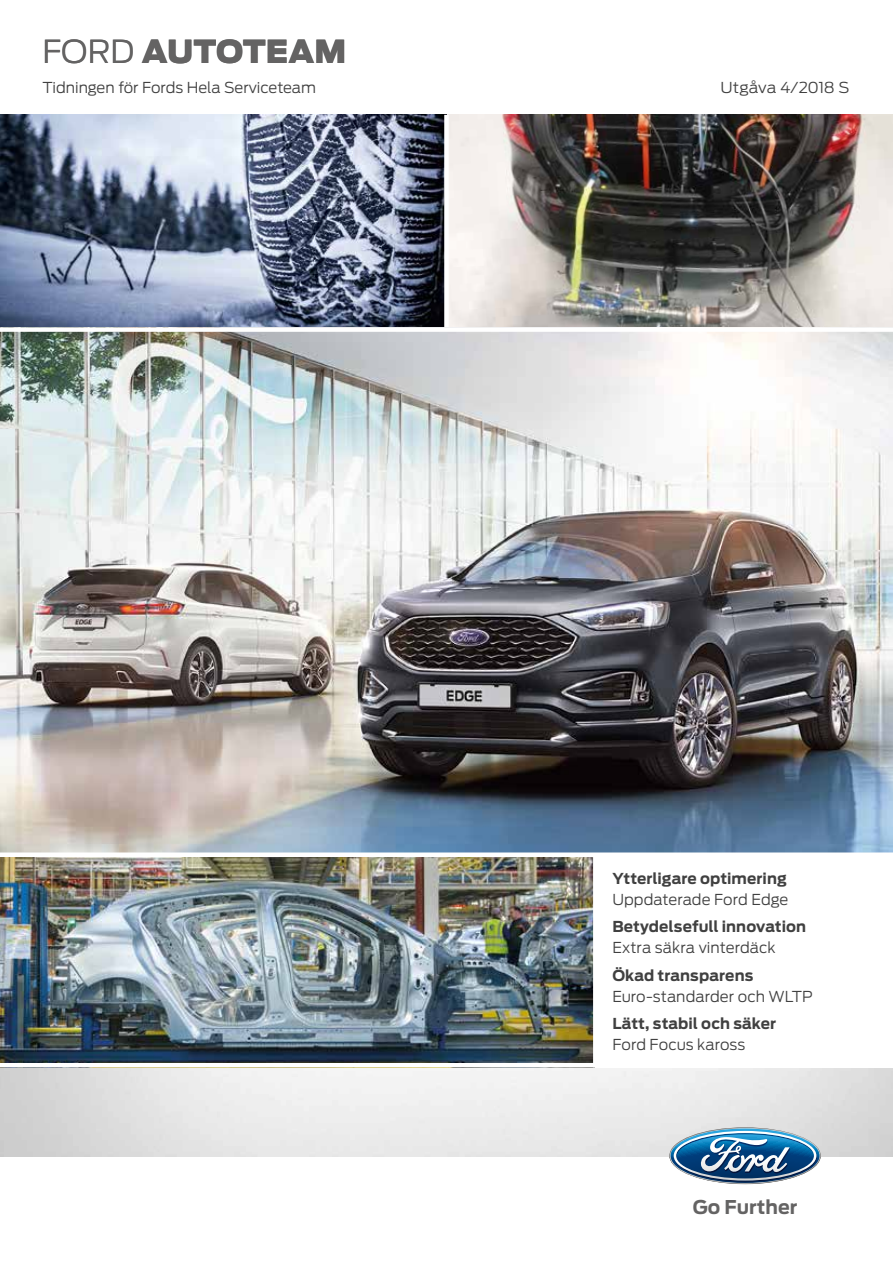
<style>
.page{position:relative;width:893px;height:1263px;background:#fff}
.page>*{position:absolute;margin:0;border:0;box-sizing:border-box;transform-origin:0 0}
.t1{font:900 31.5px "Ford Antenna";letter-spacing:.005em;color:#646363}
.t2{font:700 18.9px "Ford Antenna";color:#646363}
.t3{font:300 15px "Ford Antenna";color:#404040}
.t4{font:700 15px "Ford Antenna";letter-spacing:.005em;color:#404040}
.t5{font:300 15px "Ford Antenna";color:#404040;scale:1.05 1}
.s1{font-weight:300}
</style>
<div class="page">
<img style="left:0;top:115px;width:893px;height:737px">
<svg style="left:0;top:115px;width:444px;height:212px;background:#758096"></svg>
<img style="left:0;top:857px;width:593px;height:206px">
<div style="left:444px;top:115px;width:5px;height:215px;background:#fff"></div>
<div style="left:0;top:327px;width:893px;height:5px;background:#fff"></div>
<svg style="left:669px;top:1127px;width:152px;height:57px"></svg>
<h1 class="t1" style="left:43px;top:23px;width:305px"><span class="s1">FORD</span> AUTOTEAM</h1>
<p class="t3" style="left:43px;top:75px;width:275px">Tidningen för Fords Hela Serviceteam</p>
<p class="t5" style="left:720px;top:75px;width:124px">Utgåva 4/2018 S</p>
<p class="t4" style="left:612px;top:865px;width:176px">Ytterligare optimering</p>
<p class="t3" style="left:612px;top:887px;width:178px">Uppdaterade Ford Edge</p>
<p class="t4" style="left:612px;top:913px;width:195px">Betydelsefull innovation</p>
<p class="t3" style="left:612px;top:935px;width:165px">Extra säkra vinterdäck</p>
<p class="t4" style="left:612px;top:962px;width:143px">Ökad transparens</p>
<p class="t3" style="left:612px;top:984px;width:202px">Euro-standarder och WLTP</p>
<p class="t4" style="left:612px;top:1010px;width:165px">Lätt, stabil och säker</p>
<p class="t3" style="left:612px;top:1032px;width:135px">Ford Focus kaross</p>
<p class="t2" style="left:693px;top:1190px;width:106px">Go Further</p>
</div>
